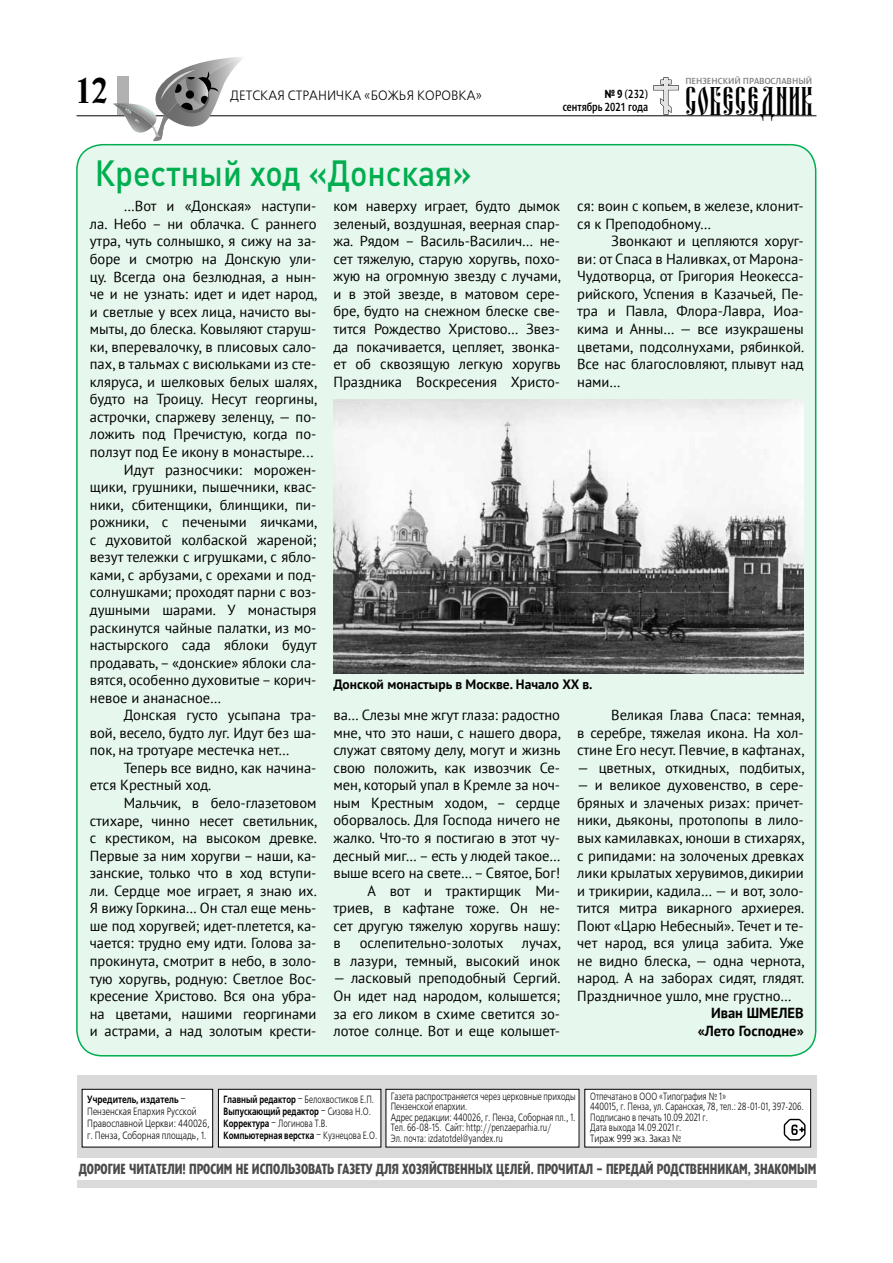
<style>
.page{position:relative;width:893px;height:1263px;background:#fff}
.page>*{position:absolute;margin:0;border:0;box-sizing:border-box;transform-origin:0 0}
.t1{font:42px "Fita Vjaz";letter-spacing:.025em;color:#000}
.t2{font:500 36px "DIN Pro";color:#00ae50;scale:.9 1}
.t3{font:36px "Izhitsa C";color:#000;scale:.9 1}
.t4{font:15px "Denda New Black Cond C";color:#4c4c4c;scale:.8 1}
.t5{font:14.55px/17.5px "PT Sans";color:#000;text-align:justify}
.t6{font:700 14.55px/17.5px "PT Sans";color:#000;text-align:right}
.t7{font:700 13.5px "PT Sans";color:#000}
.t8{font:13.5px "Free Set C";color:#000;scale:.95 1}
.t9{font:12px/13.5px "Denda New C";color:#000;text-align:right;scale:.8 1}
.t10{font:10.5px/10.5px "Free Set C";color:#000;scale:.75 1}
.t11{font:700 10.5px/12px "Free Set C";color:#000;scale:.75 1}
.t12{font:10.5px/12px "Free Set C";color:#000;scale:.8 1}
.t13{font:9px "Denda New C";color:#838383}
.s1{font-weight:700}
.s2{font-weight:400}
</style>
<div class="page">
<svg style="left:653px;top:77px;width:26px;height:38px"></svg>
<hr style="left:77px;top:115px;width:739px;height:1px;background:#000">
<div style="left:77px;top:145px;width:739px;height:911px;background:#e6f7ed;border-radius:26px"></div>
<div style="left:77px;top:1075px;width:739px;height:113px;background:#dadada"></div>
<div style="left:77px;top:1158px;width:739px;height:22px;background:#fff"></div>
<div style="left:585px;top:1089px;width:226px;height:58px;background:#fff"></div>
<div style="left:584px;top:1089px;width:227px;height:58px;border:1px solid #000"></div>
<div style="left:386px;top:1089px;width:193px;height:58px;background:#fff"></div>
<div style="left:386px;top:1089px;width:193px;height:58px;border:1px solid #000"></div>
<div style="left:218px;top:1089px;width:163px;height:58px;background:#fff"></div>
<div style="left:218px;top:1089px;width:163px;height:58px;border:1px solid #000"></div>
<div style="left:82px;top:1089px;width:131px;height:58px;background:#fff"></div>
<div style="left:82px;top:1089px;width:131px;height:58px;border:1px solid #000"></div>
<svg style="left:784px;top:1119px;width:22px;height:21px"></svg>
<svg style="left:113px;top:57px;width:132px;height:85px"></svg>
<img style="left:333px;top:400px;width:471px;height:273px">
<p class="t13" style="left:685px;top:76px;width:33px">ПЕНЗЕНСКИЙ</p>
<p class="t13" style="left:743px;top:76px;width:71px">п равославный</p>
<h2 class="t3" style="left:77px;top:70px;width:37px">12</h2>
<h1 class="t1" style="left:685px;top:77px;width:129px">СОБЕСЕДНИК</h1>
<p class="t9" style="left:563px;top:87px;width:108px"><span class="s1">№ 9</span> (232) сентябрь 2021 года</p>
<p class="t8" style="left:230px;top:88px;width:266px">Детская страничка «Божья коровка»</p>
<h2 class="t2" style="left:95px;top:144px;width:420px">Крестный ход «Донская»</h2>
<p class="t5" style="left:124px;top:197px;width:194px">…Вот и «Донская» наступи-</p>
<p class="t5" style="left:90px;top:215px;width:228px">ла. Небо – ни облачка. С раннего</p>
<p class="t5" style="left:90px;top:232px;width:228px">утра, чуть солнышко, я сижу на за-</p>
<p class="t5" style="left:90px;top:250px;width:228px">боре и смотрю на Донскую ули-</p>
<p class="t5" style="left:90px;top:267px;width:228px">цу. Всегда она безлюдная, а нын-</p>
<p class="t5" style="left:90px;top:285px;width:229px">че и не узнать: идет и идет народ,</p>
<p class="t5" style="left:90px;top:302px;width:228px">и светлые у всех лица, начисто вы-</p>
<p class="t5" style="left:90px;top:320px;width:228px">мыты, до блеска. Ковыляют старуш-</p>
<p class="t5" style="left:90px;top:337px;width:228px">ки, вперевалочку, в плисовых сало-</p>
<p class="t5" style="left:90px;top:355px;width:228px">пах, в тальмах с висюльками из сте-</p>
<p class="t5" style="left:90px;top:373px;width:229px">кляруса, и шелковых белых шалях,</p>
<p class="t5" style="left:90px;top:390px;width:229px">будто на Троицу. Несут георгины,</p>
<p class="t5" style="left:90px;top:408px;width:228px">астрочки, спаржеву зеленцу, — по-</p>
<p class="t5" style="left:90px;top:425px;width:228px">ложить под Пречистую, когда по-</p>
<p class="t5" style="left:90px;top:443px;width:225px">ползут под Ее икону в монастыре...</p>
<p class="t5" style="left:124px;top:460px;width:194px">Идут разносчики: морожен-</p>
<p class="t5" style="left:90px;top:478px;width:228px">щики, грушники, пышечники, квас-</p>
<p class="t5" style="left:90px;top:495px;width:228px">ники, сбитенщики, блинщики, пи-</p>
<p class="t5" style="left:90px;top:513px;width:229px">рожники, с печеными яичками,</p>
<p class="t5" style="left:90px;top:530px;width:228px">с духовитой колбаской жареной;</p>
<p class="t5" style="left:90px;top:548px;width:228px">везут тележки с игрушками, с ябло-</p>
<p class="t5" style="left:90px;top:566px;width:228px">ками, с арбузами, с орехами и под-</p>
<p class="t5" style="left:90px;top:583px;width:228px">солнушками; проходят парни с воз-</p>
<p class="t5" style="left:90px;top:601px;width:228px">душными шарами. У монастыря</p>
<p class="t5" style="left:90px;top:618px;width:228px">раскинутся чайные палатки, из мо-</p>
<p class="t5" style="left:90px;top:636px;width:229px">настырского сада яблоки будут</p>
<p class="t5" style="left:90px;top:653px;width:228px">продавать, – «донские» яблоки сла-</p>
<p class="t5" style="left:90px;top:671px;width:228px">вятся, особенно духовитые – корич-</p>
<p class="t5" style="left:90px;top:688px;width:133px">невое и ананасное…</p>
<p class="t5" style="left:124px;top:706px;width:194px">Донская густо усыпана тра-</p>
<p class="t5" style="left:90px;top:723px;width:228px">вой, весело, будто луг. Идут без ша-</p>
<p class="t5" style="left:90px;top:741px;width:201px">пок, на тротуаре местечка нет…</p>
<p class="t5" style="left:124px;top:759px;width:194px">Теперь все видно, как начина-</p>
<p class="t5" style="left:90px;top:776px;width:123px">ется Крестный ход.</p>
<p class="t5" style="left:124px;top:794px;width:194px">Мальчик, в бело-глазетовом</p>
<p class="t5" style="left:90px;top:811px;width:229px">стихаре, чинно несет светильник,</p>
<p class="t5" style="left:90px;top:829px;width:229px">с крестиком, на высоком древке.</p>
<p class="t5" style="left:90px;top:846px;width:228px">Первые за ним хоругви – наши, ка-</p>
<p class="t5" style="left:90px;top:864px;width:228px">занские, только что в ход вступи-</p>
<p class="t5" style="left:90px;top:881px;width:229px">ли. Сердце мое играет, я знаю их.</p>
<p class="t5" style="left:90px;top:899px;width:228px">Я вижу Горкина… Он стал еще мень-</p>
<p class="t5" style="left:90px;top:917px;width:228px">ше под хоругвей; идет-плетется, ка-</p>
<p class="t5" style="left:90px;top:934px;width:228px">чается: трудно ему идти. Голова за-</p>
<p class="t5" style="left:90px;top:952px;width:228px">прокинута, смотрит в небо, в золо-</p>
<p class="t5" style="left:90px;top:969px;width:228px">тую хоругвь, родную: Светлое Вос-</p>
<p class="t5" style="left:90px;top:987px;width:228px">кресение Христово. Вся она убра-</p>
<p class="t5" style="left:90px;top:1004px;width:228px">на цветами, нашими георгинами</p>
<p class="t5" style="left:90px;top:1022px;width:228px">и астрами, а над золотым крести-</p>
<p class="t5" style="left:333px;top:197px;width:229px">ком наверху играет, будто дымок зеленый, воздушная, веерная спар&shy;жа. Рядом – Василь-Василич… не&shy;сет тяжелую, старую хоругвь, похо&shy;жую на огромную звезду с лучами, и в этой звезде, в матовом сере&shy;бре, будто на снежном блеске све&shy;тится Рождество Христово… Звез&shy;да покачивается, цепляет, звонка&shy;ет об сквозящую легкую хоругвь Праздника Воскресения Христо-</p>
<p class="t5" style="left:577px;top:197px;width:228px">ся: воин с копьем, в железе, клонит&shy;ся к Преподобному…</p>
<p class="t5" style="left:577px;top:232px;width:229px;text-indent:34px">Звонкают и цепляются хоруг&shy;ви: от Спаса в Наливках, от Марона-Чудотворца, от Григория Неокесса&shy;рийского, Успения в Казачьей, Пе&shy;тра и Павла, Флора-Лавра, Иоа&shy;кима и Анны… — все изукрашены цветами, подсолнухами, рябинкой.<br>Все нас благословляют, плывут над нами…</p>
<p class="t7" style="left:333px;top:675px;width:261px">Донской монастырь в Москве. Начало ХХ в.</p>
<p class="t5" style="left:333px;top:706px;width:228px">ва… Слезы мне жгут глаза: радостно</p>
<p class="t5" style="left:333px;top:723px;width:229px">мне, что это наши, с нашего двора,</p>
<p class="t5" style="left:333px;top:741px;width:229px">служат святому делу, могут и жизнь</p>
<p class="t5" style="left:333px;top:759px;width:228px">свою положить, как извозчик Се-</p>
<p class="t5" style="left:333px;top:776px;width:228px">мен, который упал в Кремле за ноч-</p>
<p class="t5" style="left:333px;top:794px;width:228px">ным Крестным ходом, – сердце</p>
<p class="t5" style="left:333px;top:811px;width:228px">оборвалось. Для Господа ничего не</p>
<p class="t5" style="left:333px;top:829px;width:228px">жалко. Что-то я постигаю в этот чу-</p>
<p class="t5" style="left:333px;top:846px;width:229px">десный миг… – есть у людей такое…</p>
<p class="t5" style="left:333px;top:864px;width:228px">выше всего на свете… – Святое, Бог!</p>
<p class="t5" style="left:367px;top:881px;width:194px">А вот и трактирщик Ми-</p>
<p class="t5" style="left:333px;top:899px;width:228px">триев, в кафтане тоже. Он не-</p>
<p class="t5" style="left:333px;top:916px;width:228px">сет другую тяжелую хоругвь нашу:</p>
<p class="t5" style="left:333px;top:934px;width:9px">в</p>
<p class="t5" style="left:360px;top:934px;width:145px">ослепительно-золотых</p>
<p class="t5" style="left:333px;top:934px;width:229px;text-align:right">лучах,<br>в лазури, темный, высокий инок</p>
<p class="t5" style="left:333px;top:969px;width:229px">— ласковый преподобный Сергий.<br>Он идет над народом, колышется; за его ликом в схиме светится зо&shy;лотое солнце. Вот и еще колышет-</p>
<p class="t5" style="left:577px;top:706px;width:229px;text-indent:34px">Великая Глава Спаса: темная, в серебре, тяжелая икона. На хол&shy;стине Его несут. Певчие, в кафтанах,</p>
<p class="t5" style="left:577px;top:758px;width:229px">— цветных, откидных, подбитых,</p>
<p class="t5" style="left:577px;top:776px;width:229px">— и великое духовенство, в сере&shy;бряных и злаченых ризах: причет&shy;ники, дьяконы, протопопы в лило&shy;вых камилавках, юноши в стихарях, с рипидами: на золоченых древках лики крылатых херувимов, дикирии и трикирии, кадила… — и вот, золо&shy;тится митра викарного архиерея.<br>Поют «Царю Небесный». Течет и те&shy;чет народ, вся улица забита. Уже не видно блеска, — одна чернота, народ. А на заборах сидят, глядят.<br>Праздничное ушло, мне грустно…</p>
<p class="t6" style="left:698px;top:1004px;width:108px">Иван ШМЕЛЕВ «Лето Господне»</p>
<p class="t12" style="left:87px;top:1094px;width:155px"><span class="s1">Учредитель, издатель</span> –<br>Пензенская Епархия Русской<br>П равославной Церкви: 440026, г. Пенза, Соборная площадь, 1.</p>
<p class="t11" style="left:224px;top:1094px;width:206px">Главный редактор <span class="s2">– Белохвостиков Е.П .<br></span>Выпускающий редактор <span class="s2">– Сизова Н .О.<br></span>Корректура <span class="s2">– Логинова Т.В .<br></span>Компьютерная верстка <span class="s2">– Кузнецова Е.О.</span></p>
<p class="t10" style="left:391px;top:1091px;width:248px">Газета распространяется через церковные приходы Пензенской епархии.<br>Адрес редакции: 440026, г. П енза, Соборная пл., 1.<br>Тел. 66-08-15. Сайт: http://penzaeparhia.ru/<br>Эл. почта: izdatotdel@yandex.ru</p>
<p class="t10" style="left:590px;top:1091px;width:75px">Отпечатано в ООО</p>
<p class="t10" style="left:590px;top:1091px;width:286px;text-indent:69px">«Типография № 1»<br>440015, г. Пенза, ул. Саранская, 78, тел.: 28-01-01, 397-206.<br>Подписано в печать 10.09.2021 г.<br>Дата выхода 14.09.2021 г.<br>Тираж 999 экз. Заказ №</p>
<p class="t4" style="left:79px;top:1161px;width:924px">Дорогие читатели! Просим не использовать газету для хозяйственных целей. Прочитал – передай родственникам, знакомым</p>
</div>
